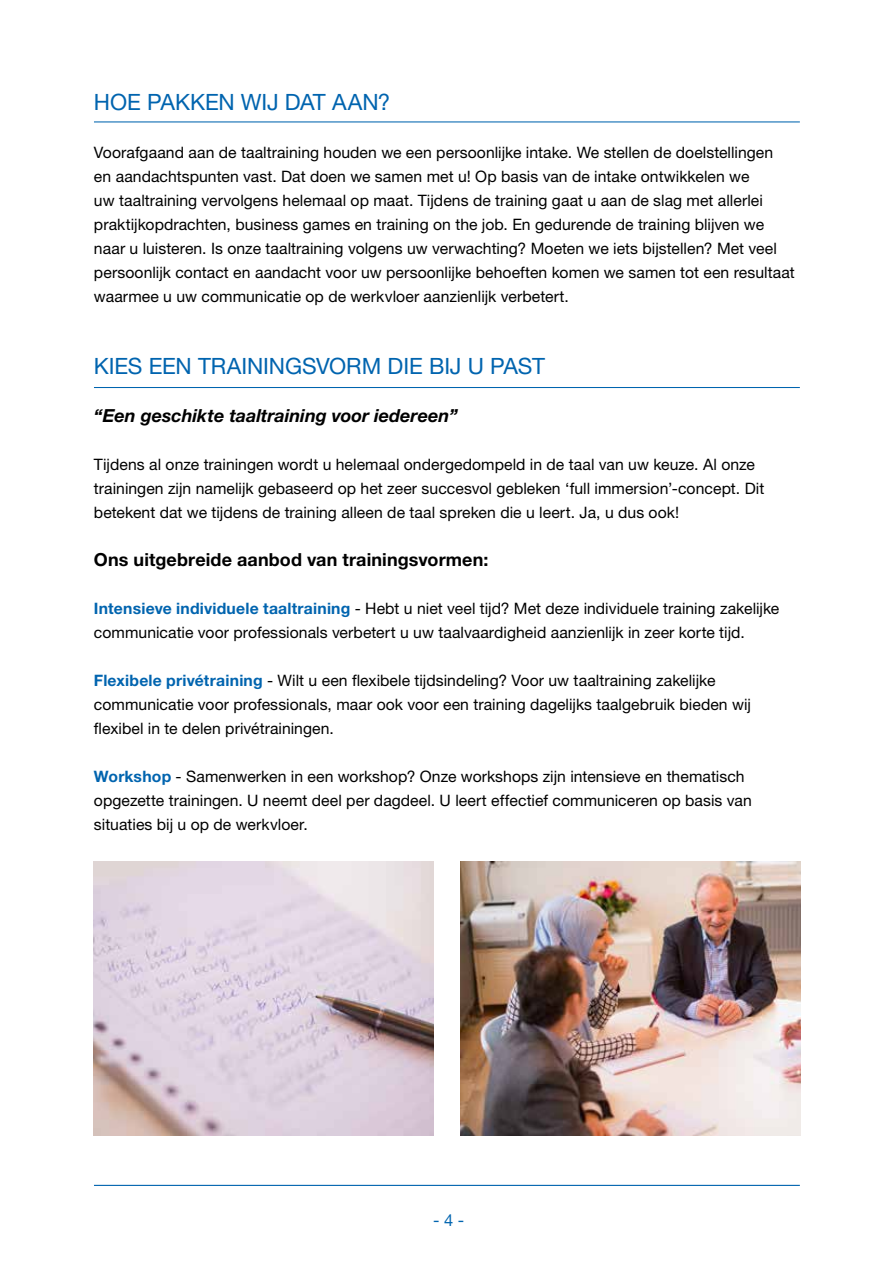
<style>
.page{position:relative;width:893px;height:1263px;background:#fff}
.page>*{position:absolute;margin:0;border:0;box-sizing:border-box;transform-origin:0 0}
.t1{font:22.5px "Helvetica Neue LT Std";letter-spacing:-.01em;color:#0064af}
.t2{font:700 18px "Helvetica Neue LT Std";letter-spacing:.005em;color:#000}
.t3{font:italic 700 18px "Helvetica Neue LT Std";color:#000}
.t4{font:16.5px "Helvetica Neue LT Std";color:#0064af}
.t5{font:15.75px/24px "Helvetica Neue LT Std";letter-spacing:.005em;color:#000}
.s1{font-weight:700;color:#0064af}
</style>
<div class="page">
<img style="left:461px;top:861px;width:340px;height:274px">
<img style="left:94px;top:861px;width:339px;height:274px">
<hr style="left:94px;top:1185px;width:706px;height:1px;background:#0064af">
<hr style="left:94px;top:121px;width:706px;height:1px;background:#0064af">
<hr style="left:94px;top:387px;width:706px;height:1px;background:#0064af">
<h1 class="t1" style="left:94px;top:88px;width:298px">HOE PAKKEN WIJ DAT AAN?</h1>
<p class="t5" style="left:94px;top:140px;width:702px">Voorafgaand aan de taaltraining houden we een persoonlijke intake. We stellen de doelstellingen<br>en aandachtspunten vast. Dat doen we samen met u! Op basis van de intake ontwikkelen we<br>uw taaltraining vervolgens helemaal op maat. Tijdens de training gaat u aan de slag met allerlei praktijkopdrachten, business games en training on the job. En gedurende de training blijven we naar u luisteren. Is onze taaltraining volgens uw verwachting? Moeten we iets bijstellen? Met veel persoonlijk contact en aandacht voor uw persoonlijke behoeften komen we samen tot een resultaat waarmee u uw communicatie op de werkvloer aanzienlijk verbetert.</p>
<h1 class="t1" style="left:94px;top:352px;width:452px">KIES EEN TRAININGSVORM DIE BIJ U PAST</h1>
<p class="t3" style="left:94px;top:404px;width:365px">“Een geschikte taaltraining voor iedereen”</p>
<p class="t5" style="left:94px;top:452px;width:672px">Tijdens al onze trainingen wordt u helemaal ondergedompeld in de taal van uw keuze. Al onze trainingen zijn namelijk gebaseerd op het zeer succesvol gebleken ‘full immersion’-concept. Dit betekent dat we tijdens de training alleen de taal spreken die u leert. Ja, u dus ook!</p>
<p class="t2" style="left:94px;top:548px;width:396px">Ons uitgebreide aanbod van trainingsvormen:</p>
<p class="t5" style="left:94px;top:596px;width:687px"><span class="s1">Intensieve individuele taaltraining</span> - Hebt u niet veel tijd? Met deze individuele training zakelijke communicatie voor professionals verbetert u uw taalvaardigheid aanzienlijk in zeer korte tijd.</p>
<p class="t5" style="left:94px;top:668px;width:658px"><span class="s1">Flexibele privétraining</span> - Wilt u een flexibele tijdsindeling? Voor uw taaltraining zakelijke communicatie voor professionals, maar ook voor een training dagelijks taalgebruik bieden wij flexibel in te delen privétrainingen.</p>
<p class="t5" style="left:94px;top:764px;width:659px"><span class="s1">Workshop</span> - Samenwerken in een workshop? Onze workshops zijn intensieve en thematisch opgezette trainingen. U neemt deel per dagdeel. U leert effectief communiceren op basis van situaties bij u op de werkvloer.</p>
<p class="t4" style="left:433px;top:1210px;width:33px">- 4 -</p>
</div>
